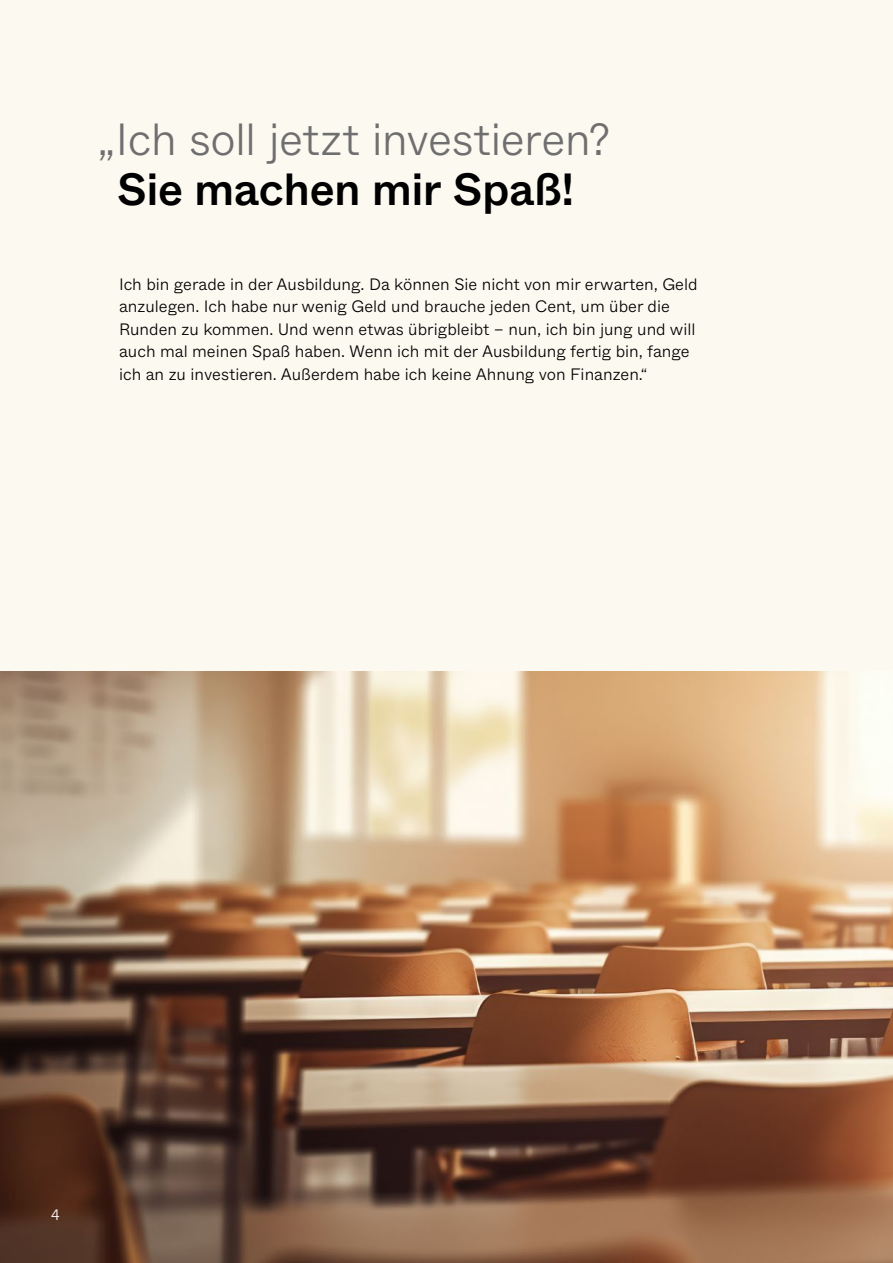
<style>
.page{position:relative;width:893px;height:1263px;background:#fcf9f1}
.page>*{position:absolute;margin:0;border:0;box-sizing:border-box;transform-origin:0 0}
.t1{font:300 45px "ABC Whyte";letter-spacing:-.015em;color:#706f6f}
.t2{font:500 45px "ABC Whyte";letter-spacing:-.01em;color:#000}
.t3{font:300 16.5px/22.5px "ABC Whyte";color:#000}
.t4{font:300 15px "ABC Whyte";color:#fff}
</style>
<div class="page">
<img style="left:0;top:672px;width:893px;height:591px">
<h1 class="t1" style="left:97px;top:111px;width:514px">„Ich soll jetzt investieren?</h1>
<h1 class="t2" style="left:117px;top:160px;width:459px">Sie machen mir Spaß!</h1>
<p class="t3" style="left:119px;top:273px;width:580px">Ich bin gerade in der Ausbildung. Da können Sie nicht von mir erwarten, Geld anzulegen. Ich habe nur wenig Geld und brauche jeden Cent, um über die Runden zu kommen. Und wenn etwas übrigbleibt – nun, ich bin jung und will auch mal meinen Spaß haben. Wenn ich mit der Ausbildung fertig bin, fange ich an zu investieren. Außerdem habe ich keine Ahnung von Finanzen.“</p>
<p class="t4" style="left:51px;top:1205px;width:10px">4</p>
</div>
